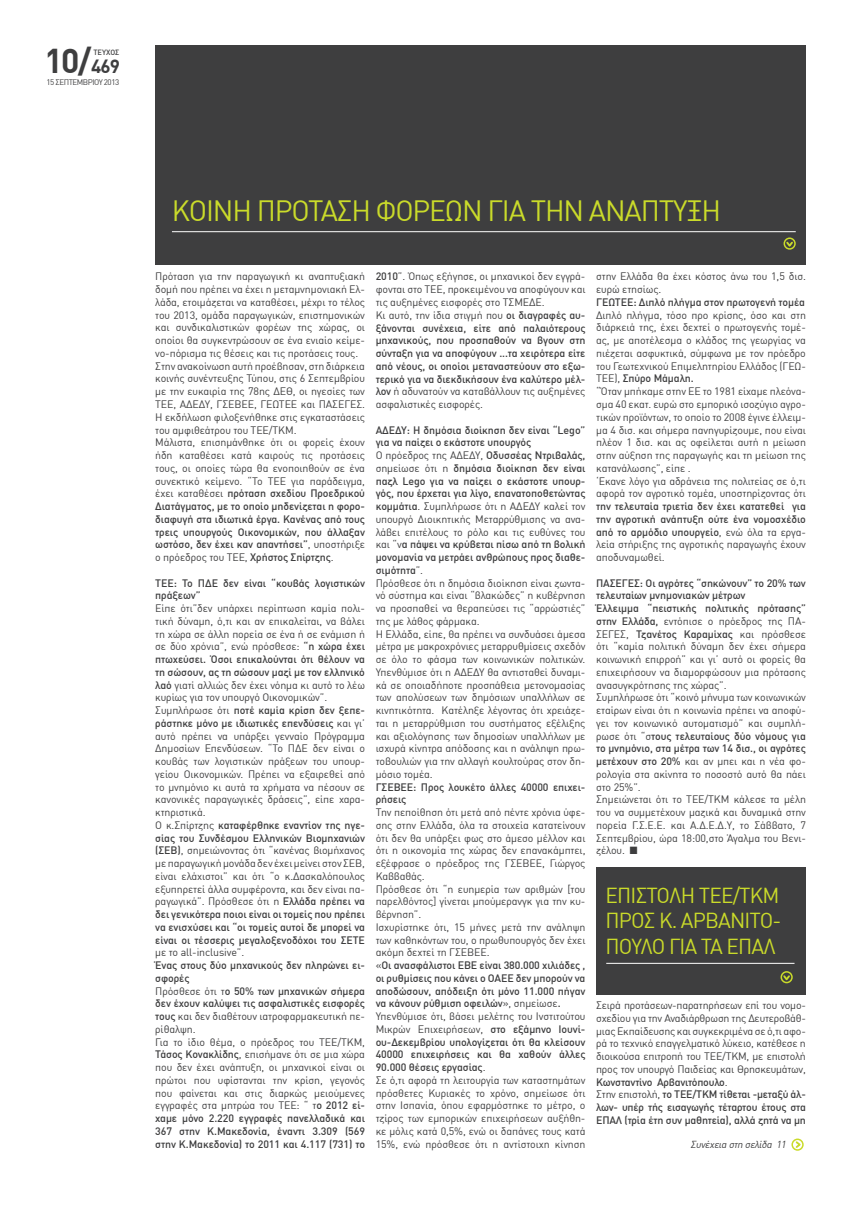
<style>
.page{position:relative;width:851px;height:1205px;background:#fff}
.page>*{position:absolute;margin:0;border:0;box-sizing:border-box;transform-origin:0 0}
.t1{font:700 33.75px "DIN Greek";color:#3e3e3f}
.t2{font:28.75px "DIN Greek";letter-spacing:-.04em;color:#cadb2a}
.t3{font:21.25px/25.5px "DIN Greek";letter-spacing:-.04em;color:#cadb2a;text-align:justify}
.t4{font:10.62px/12.8px "DIN Greek";letter-spacing:-.01em;color:#3e3e3f}
.t5{font:500 10.62px/12.8px "DIN Greek";letter-spacing:-.01em;color:#3e3e3f}
.t6{font:italic 10px "DIN Greek";color:#3e3e3f}
.t7{font:8px "DIN Greek";letter-spacing:-.06em;color:#3e3e3f}
.t8{font:500 7.5px "DIN Greek";color:#3e3e3f}
.s1{font-size:18.75px}
.s2{font-weight:500}
.s3{font-weight:400}
</style>
<div class="page">
<div style="left:155px;top:45px;width:650px;height:220px;background:#3e3e3f"></div>
<svg style="left:786px;top:240px;width:8px;height:9px"></svg>
<div style="left:783px;top:237px;width:12px;height:13px;border:2px solid #cadb2a;border-radius:50%"></div>
<hr style="left:172px;top:231px;width:623px;height:1px;background:#fff">
<div style="left:596px;top:867px;width:209px;height:128px;background:#3e3e3f"></div>
<svg style="left:783px;top:974px;width:8px;height:8px"></svg>
<div style="left:780px;top:971px;width:12px;height:12px;border:2px solid #cadb2a;border-radius:50%"></div>
<hr style="left:606px;top:963px;width:188px;height:1px;background:#fff">
<svg style="left:794px;top:1139px;width:8px;height:10px"></svg>
<div style="left:791px;top:1138px;width:12px;height:12px;border:2px solid #cadb2a;border-radius:50%"></div>
<h1 class="t1" style="left:44px;top:41px;width:77px">10/<span class="s1">469</span></h1>
<p class="t8" style="left:93px;top:48px;width:27px">ΤΕΥΧΟΣ</p>
<p class="t7" style="left:46px;top:78px;width:74px">15 ΣΕΠΤΕΜΒΡΙΟΥ 2013</p>
<h2 class="t2" style="left:172px;top:194px;width:550px">ΚΟΙΝΗ ΠΡΟΤΑΣΗ ΦΟΡΕΩΝ ΓΙΑ ΤΗΝ ΑΝΑΠΤΥΞΗ</h2>
<p class="t4" style="left:155px;top:270px;width:211px">Πρόταση για την παραγωγική κι αναπτυξιακή δομή που πρέπει να έχει η μεταμνημονιακή Ελ&shy;λάδα, ετοιμάζεται να καταθέσει, μέχρι το τέλος του 2013, ομάδα παραγωγικών, επιστημονικών και συνδικαλιστικών φορέων της χώρας, οι οποίοι θα συγκεντρώσουν σε ένα ενιαίο κείμε&shy;νο-πόρισμα τις θέσεις και τις προτάσεις τους.<br>Στην ανακοίνωση αυτή προέβησαν, στη διάρκεια κοινής συνέντευξης Τύπου, στις 6 Σεπτεμβρίου με την ευκαιρία της 78ης ΔΕΘ, οι ηγεσίες των ΤΕΕ, ΑΔΕΔΥ, ΓΣΕΒΕΕ, ΓΕΩΤΕΕ και ΠΑΣΕΓΕΣ.<br>Η εκδήλωση φιλοξενήθηκε στις εγκαταστάσεις του αμφιθεάτρου του ΤΕΕ/ΤΚΜ.<br>Μάλιστα, επισημάνθηκε ότι οι φορείς έχουν ήδη καταθέσει κατά καιρούς τις προτάσεις τους, οι οποίες τώρα θα ενοποιηθούν σε ένα συνεκτικό κείμενο. “Το ΤΕΕ για παράδειγμα, έχει καταθέσει <span class="s2">πρόταση σχεδίου Προεδρικού Διατάγματος, με το οποίο μηδενίζεται η φορο&shy;διαφυγή στα ιδιωτικά έργα. Κανένας από τους τρεις υπουργούς Οικονομικών, που άλλαξαν ωστόσο, δεν έχει καν απαντήσει”</span>, υποστήριξε ο πρόεδρος του ΤΕΕ, <span class="s2">Χρήστος Σπίρτζης</span>.</p>
<p class="t5" style="left:155px;top:576px;width:211px">ΤΕΕ: Το ΠΔΕ δεν είναι “κουβάς λογιστικών πράξεων”</p>
<p class="t4" style="left:155px;top:602px;width:211px">Είπε ότι”δεν υπάρχει περίπτωση καμία πολι&shy;τική δύναμη, ό,τι και αν επικαλείται, να βάλει τη χώρα σε άλλη πορεία σε ένα ή σε ενάμιση ή σε δύο χρόνια”, ενώ πρόσθεσε: <span class="s2">“η χώρα έχει πτωχεύσει. Όσοι επικαλούνται ότι θέλουν να τη σώσουν, ας τη σώσουν μαζί με τον ελληνικό λαό</span> γιατί αλλιώς δεν έχει νόημα κι αυτό το λέω κυρίως για τον υπουργό Οικονομικών”.<br>Συμπλήρωσε ότι <span class="s2">ποτέ καμία κρίση δεν ξεπε&shy;ράστηκε μόνο με ιδιωτικές επενδύσεις</span> και γι’ αυτό πρέπει να υπάρξει γενναίο Πρόγραμμα Δημοσίων Επενδύσεων. “Το ΠΔΕ δεν είναι ο κουβάς των λογιστικών πράξεων του υπουρ&shy;γείου Οικονομικών. Πρέπει να εξαιρεθεί από το μνημόνιο κι αυτά τα χρήματα να πέσουν σε κανονικές παραγωγικές δράσεις”, είπε χαρα&shy;κτηριστικά.<br>Ο κ.Σπίρτζης <span class="s2">καταφέρθηκε εναντίον της ηγε&shy;σίας του Συνδέσμου Ελληνικών Βιομηχανιών (ΣΕΒ)</span>, σημειώνοντας ότι “κανένας βιομήχανος με παραγωγική μονάδα δεν έχει μείνει στον ΣΕΒ, είναι ελάχιστοι” και ότι “ο κ.Δασκαλόπουλος εξυπηρετεί άλλα συμφέροντα, και δεν είναι πα&shy;ραγωγικά”. Πρόσθεσε ότι η <span class="s2">Ελλάδα πρέπει να δει γενικότερα ποιοι είναι οι τομείς που πρέπει να ενισχύσει και “οι τομείς αυτοί δε μπορεί να είναι οι τέσσερις μεγαλοξενοδόχοι του ΣΕΤΕ</span></p>
<p class="t4" style="left:155px;top:946px;width:91px">με το all-inclusive”.</p>
<p class="t4" style="left:155px;top:959px;width:211px"><span class="s2">Ένας στους δύο μηχανικούς δεν πληρώνει ει&shy;σφορές<br></span>Πρόσθεσε ότι τ<span class="s2">ο 50% των μηχανικών σήμερα δεν έχουν καλύψει τις ασφαλιστικές εισφορές τους</span> και δεν διαθέτουν ιατροφαρμακευτική πε&shy;ρίθαλψη.<br>Για το ίδιο θέμα, ο πρόεδρος του ΤΕΕ/ΤΚΜ, <span class="s2">Τάσος Κονακλίδης</span>, επισήμανε ότι σε μια χώρα που δεν έχει ανάπτυξη, οι μηχανικοί είναι οι πρώτοι που υφίστανται την κρίση, γεγονός που φαίνεται και στις διαρκώς μειούμενες εγγραφές στα μητρώα του ΤΕΕ: “ τ<span class="s2">ο 2012 εί&shy;χαμε μόνο 2.220 εγγραφές πανελλαδικά και 367 στην Κ.Μακεδονία, έναντι 3.309 (569 στην Κ.Μακεδονία) το 2011 και 4.117 (731) το</span></p>
<p class="t5" style="left:375px;top:270px;width:211px">2010<span class="s3">”. Όπως εξήγησε, οι μηχανικοί δεν εγγρά&shy;φονται στο ΤΕΕ, προκειμένου να αποφύγουν και τις αυξημένες εισφορές στο ΤΣΜΕΔΕ.<br>Κι αυτό, την ίδια στιγμή που</span> οι διαγραφές αυ&shy;ξάνονται συνέχεια, είτε από παλαιότερους μηχανικούς, που προσπαθούν να βγουν στη σύνταξη για να αποφύγουν ...τα χειρότερα είτε από νέους, οι οποίοι μεταναστεύουν στο εξω&shy;τερικό για να διεκδικήσουν ένα καλύτερο μέλ&shy;λον <span class="s3">ή αδυνατούν να καταβάλλουν τις αυξημένες ασφαλιστικές εισφορές.</span></p>
<p class="t4" style="left:375px;top:423px;width:211px"><span class="s2">ΑΔΕΔΥ: Η δημόσια διοίκηση δεν είναι “Lego” για να παίζει ο εκάστοτε υπουργός<br></span>Ο πρόεδρος της ΑΔΕΔΥ, <span class="s2">Oδυσσέας Ντριβαλάς, </span>σημείωσε ότι η <span class="s2">δημόσια διοίκηση δεν είναι παζλ Lego για να παίζει ο εκάστοτε υπουρ&shy;γός, που έρχεται για λίγο, επανατοποθετώντας κομμάτια</span>. Συμπλήρωσε ότι η ΑΔΕΔΥ καλεί τον υπουργό Διοικητικής Μεταρρύθμισης να ανα&shy;λάβει επιτέλους το ρόλο και τις ευθύνες του και “ν<span class="s2">α πάψει να κρύβεται πίσω από τη βολική μονομανία να μετράει ανθρώπους προς διαθε&shy;σιμότητα</span>”.<br>Πρόσθεσε ότι η δημόσια διοίκηση είναι ζωντα&shy;νό σύστημα και είναι “βλακώδες” η κυβέρνηση να προσπαθεί να θεραπεύσει τις “αρρώστιές” της με λάθος φάρμακα.<br>Η Ελλάδα, είπε, θα πρέπει να συνδυάσει άμεσα μέτρα με μακροχρόνιες μεταρρυθμίσεις σχεδόν σε όλο το φάσμα των κοινωνικών πολιτικών.<br>Υπενθύμισε ότι η ΑΔΕΔΥ θα αντισταθεί δυναμι&shy;κά σε οποιαδήποτε προσπάθεια μετονομασίας των απολύσεων των δημόσιων υπαλλήλων σε κινητικότητα. Κατέληξε λέγοντας ότι χρειάζε&shy;ται η μεταρρύθμιση του συστήματος εξέλιξης και αξιολόγησης των δημοσίων υπαλλήλων με ισχυρά κίνητρα απόδοσης και η ανάληψη πρω&shy;τοβουλιών για την αλλαγή κουλτούρας στον δη&shy;μόσιο τομέα.</p>
<p class="t5" style="left:375px;top:780px;width:211px">ΓΣΕΒΕΕ: Προς λουκέτο άλλες 40000 επιχει&shy;ρήσεις</p>
<p class="t4" style="left:375px;top:806px;width:211px">Την πεποίθηση ότι μετά από πέντε χρόνια ύφε&shy;σης στην Ελλάδα, όλα τα στοιχεία κατατείνουν ότι δεν θα υπάρξει φως στο άμεσο μέλλον και ότι η οικονομία της χώρας δεν επανακάμπτει, εξέφρασε ο πρόεδρος της ΓΣΕΒΕΕ, Γιώργος Καββαθάς.<br>Πρόσθεσε ότι “η ευημερία των αριθμών [του παρελθόντος] γίνεται μπούμερανγκ για την κυ&shy;βέρνηση”.<br>Ισχυρίστηκε ότι, 15 μήνες μετά την ανάληψη των καθηκόντων του, ο πρωθυπουργός δεν έχει ακόμη δεχτεί τη ΓΣΕΒΕΕ.<br>«<span class="s2">Οι ανασφάλιστοι ΕΒΕ είναι 380.000 χιλιάδες , οι ρυθμίσεις που κάνει ο ΟΑΕΕ δεν μπορούν να αποδώσουν, απόδειξη ότι μόνο 11.000 πήγαν να κάνουν ρύθμιση οφειλών</span>», σημείωσε<span class="s2">.<br></span>Υπενθύμισε ότι, βάσει μελέτης του Ινστιτούτου Μικρών Επιχειρήσεων, <span class="s2">στο εξάμηνο Ιουνί&shy;ου-Δεκεμβρίου υπολογίζεται ότι θα κλείσουν 40000 επιχειρήσεις και θα χαθούν άλλες 90.000 θέσεις εργασίας</span>.<br>Σε ό,τι αφορά τη λειτουργία των καταστημάτων πρόσθετες Κυριακές το χρόνο, σημείωσε ότι στην Ισπανία, όπου εφαρμόστηκε το μέτρο, ο τζίρος των εμπορικών επιχειρήσεων αυξήθη&shy;κε μόλις κατά 0,5%, ενώ οι δαπάνες τους κατά 15%, ενώ πρόσθεσε ότι η αντίστοιχη κίνηση</p>
<p class="t4" style="left:596px;top:270px;width:211px">στην Ελλάδα θα έχει κόστος άνω του 1,5 δισ. ευρώ ετησίως.</p>
<p class="t5" style="left:596px;top:296px;width:210px">ΓΕΩΤΕΕ: Διπλό πλήγμα στον πρωτογενή τομέα</p>
<p class="t4" style="left:596px;top:309px;width:211px">Διπλό πλήγμα, τόσο προ κρίσης, όσο και στη διάρκειά της, έχει δεχτεί ο πρωτογενής τομέ&shy;ας, με αποτέλεσμα ο κλάδος της γεωργίας να πιέζεται ασφυκτικά, σύμφωνα με τον πρόεδρο του Γεωτεχνικού Επιμελητηρίου Ελλάδος (ΓΕΩ-ΤΕΕ), <span class="s2">Σπύρο Μάμαλη.<br></span>“Όταν μπήκαμε στην ΕΕ το 1981 είχαμε πλεόνα&shy;σμα 40 εκατ. ευρώ στο εμπορικό ισοζύγιο αγρο&shy;τικών προϊόντων, το οποίο το 2008 έγινε έλλειμ&shy;μα 4 δισ. και σήμερα πανηγυρίζουμε, που είναι πλέον 1 δισ. και ας οφείλεται αυτή η μείωση στην αύξηση της παραγωγής και τη μείωση της κατανάλωσης”, είπε .<br>‘Εκανε λόγο για αδράνεια της πολιτείας σε ό,τι αφορά τον αγροτικό τομέα, υποστηρίζοντας ότι</p>
<p class="t5" style="left:596px;top:500px;width:211px;text-align:justify">την τελευταία τριετία δεν έχει κατατεθεί για την αγροτική ανάπτυξη ούτε ένα νομοσχέδιο από το αρμόδιο υπουργείο<span class="s3">, ενώ όλα τα εργα&shy;λεία στήριξης της αγροτικής παραγωγής έχουν αποδυναμωθεί.</span></p>
<p class="t4" style="left:596px;top:576px;width:211px"><span class="s2">ΠΑΣΕΓΕΣ: Οι αγρότες “σηκώνουν” το 20% των τελευταίων μνημονιακών μέτρων<br>Έλλειμμα “πειστικής πολιτικής πρότασης” στην Ελλάδα,</span> εντόπισε ο πρόεδρος της ΠΑ-ΣΕΓΕΣ, <span class="s2">Τζανέτος Καραμίχας</span> και πρόσθεσε ότι “καμία πολιτική δύναμη δεν έχει σήμερα κοινωνική επιρροή” και γι’ αυτό οι φορείς θα επιχειρήσουν να διαμορφώσουν μια πρότασης ανασυγκρότησης της χώρας”.<br>Συμπλήρωσε ότι “κοινό μήνυμα των κοινωνικών εταίρων είναι ότι η κοινωνία πρέπει να αποφύ&shy;γει τον κοινωνικό αυτοματισμό” και συμπλή&shy;ρωσε ότι “σ<span class="s2">τους τελευταίους δύο νόμους για το μνημόνιο, στα μέτρα των 14 δισ., οι αγρότες μετέχουν στο 20%</span> και αν μπει και η νέα φο&shy;ρολογία στα ακίνητα το ποσοστό αυτό θα πάει στο 25%”.<br>Σημειώνεται ότι το ΤΕΕ/ΤΚΜ κάλεσε τα μέλη του να συμμετέχουν μαζικά και δυναμικά στην πορεία Γ.Σ.Ε.Ε. και Α.Δ.Ε.Δ.Υ, το Σάββατο, 7<br>Σεπτεμβρίου, ώρα 18:00,στο Άγαλμα του Βενι&shy;ζέλου. ■</p>
<h3 class="t3" style="left:605px;top:882px;width:177px">ΕΠΙΣΤΟΛΗ ΤΕΕ/ΤΚΜ ΠΡΟΣ Κ. ΑΡΒΑΝΙΤΟ-ΠΟΥΛΟ ΓΙΑ ΤΑ ΕΠΑΛ</h3>
<p class="t4" style="left:596px;top:999px;width:211px">Σειρά προτάσεων-παρατηρήσεων επί του νομο&shy;σχεδίου για την Αναδιάρθρωση της Δευτεροβάθ&shy;μιας Εκπαίδευσης και συγκεκριμένα σε ό,τι αφο&shy;ρά το τεχνικό επαγγελματικό λύκειο, κατέθεσε η διοικούσα επιτροπή του ΤΕΕ/ΤΚΜ, με επιστολή προς τον υπουργό Παιδείας και Θρησκευμάτων, <span class="s2">Κωνσταντίνο Αρβανιτόπουλο</span>.<br>Στην επιστολή, <span class="s2">το ΤΕΕ/ΤΚΜ τίθεται -μεταξύ άλ&shy;λων- υπέρ τής εισαγωγής τέταρτου έτους στα ΕΠΑΛ (τρία έτη συν μαθητεία), αλλά ζητά να μη</span></p>
<p class="t6" style="left:690px;top:1138px;width:99px">Συνέχεια στη σελίδα 11</p>
</div>
